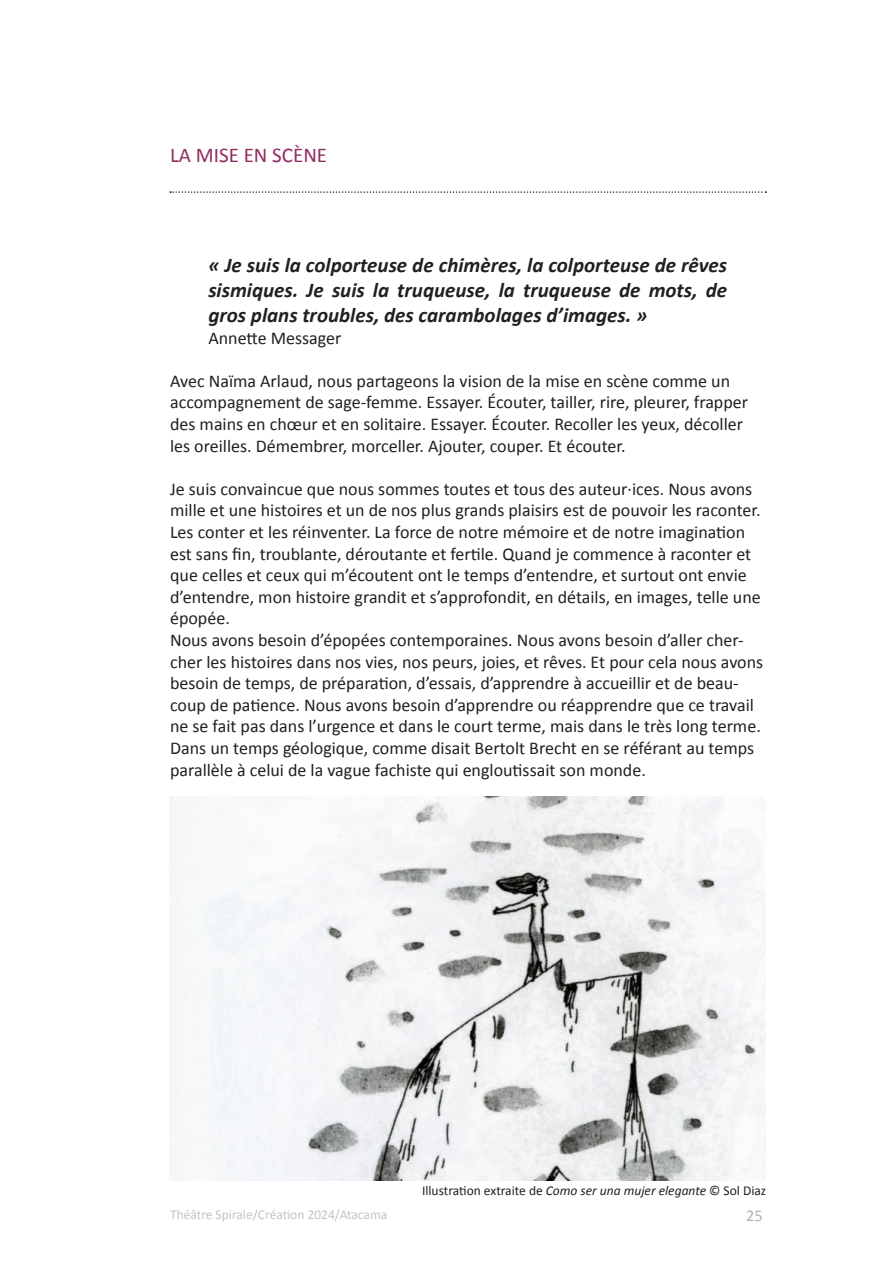
<style>
.page{position:relative;width:893px;height:1263px;background:#fff}
.page>*{position:absolute;margin:0;border:0;box-sizing:border-box;transform-origin:0 0}
.t1{font:italic 700 21px/25.2px "Calibri";color:#231f20;text-align:justify}
.t2{font:21px "Calibri";color:#932b60}
.t3{font:18px/21.6px "Calibri";color:#231f20}
.t4{font:16.5px "Calibri";color:#b2b3b7}
.t5{font:13.5px "Calibri";color:#231f20}
.t6{font:13.5px "Calibri";color:#c2c3c6}
.s1{font-style:italic}
</style>
<div class="page">
<img style="left:170px;top:796px;width:595px;height:384px">
<svg style="left:170px;top:191px;width:596px;height:2px"></svg>
<p class="t2" style="left:170px;top:142px;width:159px">LA MISE EN SCÈNE</p>
<p class="t1" style="left:208px;top:252px;width:520px">« Je suis la colporteuse de chimères, la colporteuse de rêves sismiques. Je suis la truqueuse, la truqueuse de mots, de gros plans troubles, des carambolages d’images. »</p>
<p class="t3" style="left:208px;top:327px;width:135px">Annette Messager</p>
<p class="t3" style="left:170px;top:370px;width:579px">Avec Naïma Arlaud, nous partageons la vision de la mise en scène comme un accompagnement de sage-femme. Essayer. Écouter, tailler, rire, pleurer, frapper des mains en chœur et en solitaire. Essayer. Écouter. Recoller les yeux, décoller les oreilles. Démembrer, morceller. Ajouter, couper. Et écouter.</p>
<p class="t3" style="left:170px;top:478px;width:595px">Je suis convaincue que nous sommes toutes et tous des auteur·ices. Nous avons mille et une histoires et un de nos plus grands plaisirs est de pouvoir les raconter.<br>Les conter et les réinventer. La force de notre mémoire et de notre imagination est sans fin, troublante, déroutante et fertile. Quand je commence à raconter et que celles et ceux qui m’écoutent ont le temps d’entendre, et surtout ont envie d’entendre, mon histoire grandit et s’approfondit, en détails, en images, telle une épopée.<br>Nous avons besoin d’épopées contemporaines. Nous avons besoin d’aller cher&shy;cher les histoires dans nos vies, nos peurs, joies, et rêves. Et pour cela nous avons besoin de temps, de préparation, d’essais, d’apprendre à accueillir et de beau&shy;coup de patience. Nous avons besoin d’apprendre ou réapprendre que ce travail ne se fait pas dans l’urgence et dans le court terme, mais dans le très long terme.<br>Dans un temps géologique, comme disait Bertolt Brecht en se référant au temps parallèle à celui de la vague fachiste qui engloutissait son monde.</p>
<p class="t5" style="left:422px;top:1182px;width:346px">Illustration extraite de <span class="s1">Como ser una mujer elegante</span> © Sol Diaz</p>
<p class="t6" style="left:170px;top:1206px;width:219px">Théâtre Spirale/Création 2024/Atacama</p>
<p class="t4" style="left:746px;top:1205px;width:18px">25</p>
</div>
